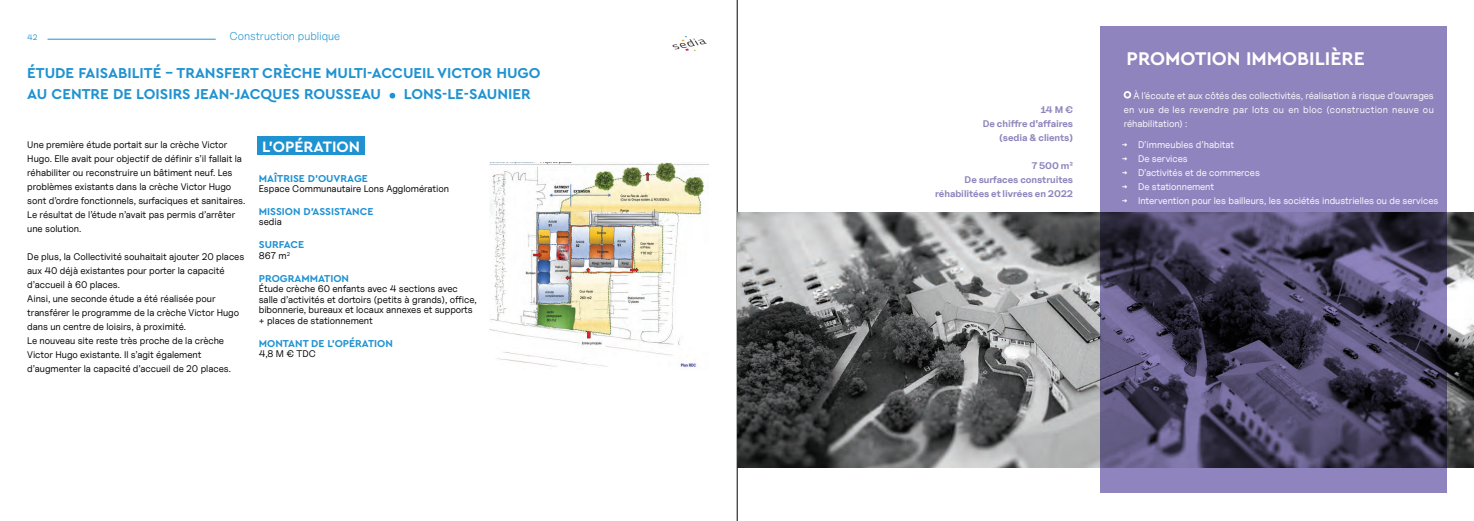
<style>
.page{position:relative;width:1474px;height:521px;background:#fff}
.page>*{position:absolute;margin:0;border:0;box-sizing:border-box;transform-origin:0 0}
.t1{font:700 19.25px "Cera Pro";color:#fff}
.t2{font:700 15.75px "Cera Pro";color:#fff}
.t3{font:700 15.05px/21px "Cera Pro";color:#1f92d1}
.t4{font:300 11.38px "Uncut Sans";color:#1f92d1}
.t5{font:700 10.5px "Cera Pro";color:#1f92d1}
.t6{font:9.62px/14px "Uncut Sans";letter-spacing:-.005em;color:#000001}
.t7{font:9.62px/14px "Uncut Sans";letter-spacing:-.005em;color:#fff;text-align:justify}
.t8{font:700 9.62px/14px "Uncut Sans";letter-spacing:-.005em;color:#8f84bd;text-align:right}
.t9{font:7.88px "Uncut Sans";color:#1f92d1}
.s1{font-family:"Guida Pro";font-weight:700}
</style>
<div class="page">
<hr style="left:48px;top:39px;width:168px;height:1px;background:#1f92d1">
<hr style="left:737px;top:0;width:1px;height:521px;background:#040503">
<svg style="left:389px;top:93px;width:6px;height:6px"></svg>
<div style="left:257px;top:136px;width:108px;height:19px;background:#1f92d1"></div>
<img style="left:672px;top:36px;width:35px;height:15px">
<img style="left:489px;top:163px;width:219px;height:205px">
<img style="left:737px;top:212px;width:736px;height:256px">
<svg style="left:1100px;top:26px;width:346px;height:467px;background:#675f89"></svg>
<div style="left:1123px;top:91px;width:8px;height:8px;border:2px solid #fff;border-radius:50%"></div>
<p class="t9" style="left:27px;top:32px;width:12px">42</p>
<p class="t4" style="left:230px;top:29px;width:112px">Construction publique</p>
<h3 class="t3" style="left:27px;top:61px;width:515px">ÉTUDE FAISABILITÉ – TRANSFERT CRÈCHE MULTI-ACCUEIL VICTOR HUGO<br>AU CENTRE DE LOISIRS JEAN-JACQUES ROUSSEAU</h3>
<h3 class="t3" style="left:404px;top:82px;width:128px">LONS-LE-SAUNIER</h3>
<p class="t6" style="left:27px;top:137px;width:219px">Une première étude portait sur la crèche Victor Hugo. Elle avait pour objectif de définir s’il fallait la réhabiliter ou reconstruire un bâtiment neuf. Les problèmes existants dans la crèche Victor Hugo sont d’ordre fonctionnels, surfaciques et sanitaires.<br>Le résultat de l’étude n’avait pas permis d’arrêter une solution.</p>
<p class="t6" style="left:27px;top:249px;width:218px">De plus, la Collectivité souhaitait ajouter 20 places aux 40 déjà existantes pour porter la capacité d’accueil à 60 places.<br>Ainsi, une seconde étude a été réalisée pour transférer le programme de la crèche Victor Hugo dans un centre de loisirs, à proximité.<br>Le nouveau site reste très proche de la crèche Victor Hugo existante. Il s’agit également d’augmenter la capacité d’accueil de 20 places.</p>
<h2 class="t2" style="left:262px;top:136px;width:99px">L'OPÉRATION</h2>
<p class="t5" style="left:259px;top:171px;width:110px">MAÎTRISE D’OUVRAGE</p>
<p class="t6" style="left:259px;top:181px;width:192px">Espace Communautaire Lons Agglomération</p>
<p class="t5" style="left:259px;top:204px;width:116px">MISSION D’ASSISTANCE</p>
<p class="t6" style="left:259px;top:215px;width:24px">sedia</p>
<p class="t5" style="left:259px;top:238px;width:47px">SURFACE</p>
<p class="t6" style="left:259px;top:248px;width:33px">867 m<sup>2</sup></p>
<p class="t5" style="left:259px;top:271px;width:92px">PROGRAMMATION</p>
<p class="t6" style="left:259px;top:283px;width:219px;line-height:10.5px">Étude crèche 60 enfants avec 4 sections avec salle d’activités et dortoirs (petits à grands), office, bibonnerie, bureaux et locaux annexes et supports + places de stationnement</p>
<p class="t5" style="left:259px;top:336px;width:135px">MONTANT DE L’OPÉRATION</p>
<p class="t6" style="left:259px;top:347px;width:59px">4,8 M € TDC</p>
<p class="t8" style="left:982px;top:102px;width:92px">14 M €<br>De chiffre d’affaires (sedia &amp; clients)</p>
<p class="t8" style="left:935px;top:158px;width:139px">7 500 m²<br>De surfaces construites réhabilitées et livrées en 2022</p>
<h1 class="t1" style="left:1126px;top:46px;width:240px">PROMOTION IMMOBILIÈRE</h1>
<p class="t7" style="left:1123px;top:88px;width:312px;text-indent:10px">À l’écoute et aux côtés des collectivités, réalisation à risque d’ouvrages en vue de les revendre par lots ou en bloc (construction neuve ou réhabilitation) :</p>
<p class="t7" style="left:1122px;top:137px;width:113px"><span class="s1">→</span> D’immeubles d’habitat</p>
<p class="t7" style="left:1122px;top:151px;width:67px"><span class="s1">→</span> De services</p>
<p class="t7" style="left:1122px;top:165px;width:139px"><span class="s1">→</span> D’activités et de commerces</p>
<p class="t7" style="left:1122px;top:179px;width:93px"><span class="s1">→</span> De stationnement</p>
<p class="t7" style="left:1122px;top:193px;width:318px"><span class="s1">→</span> Intervention pour les bailleurs, les sociétés industrielles ou de services</p>
</div>
